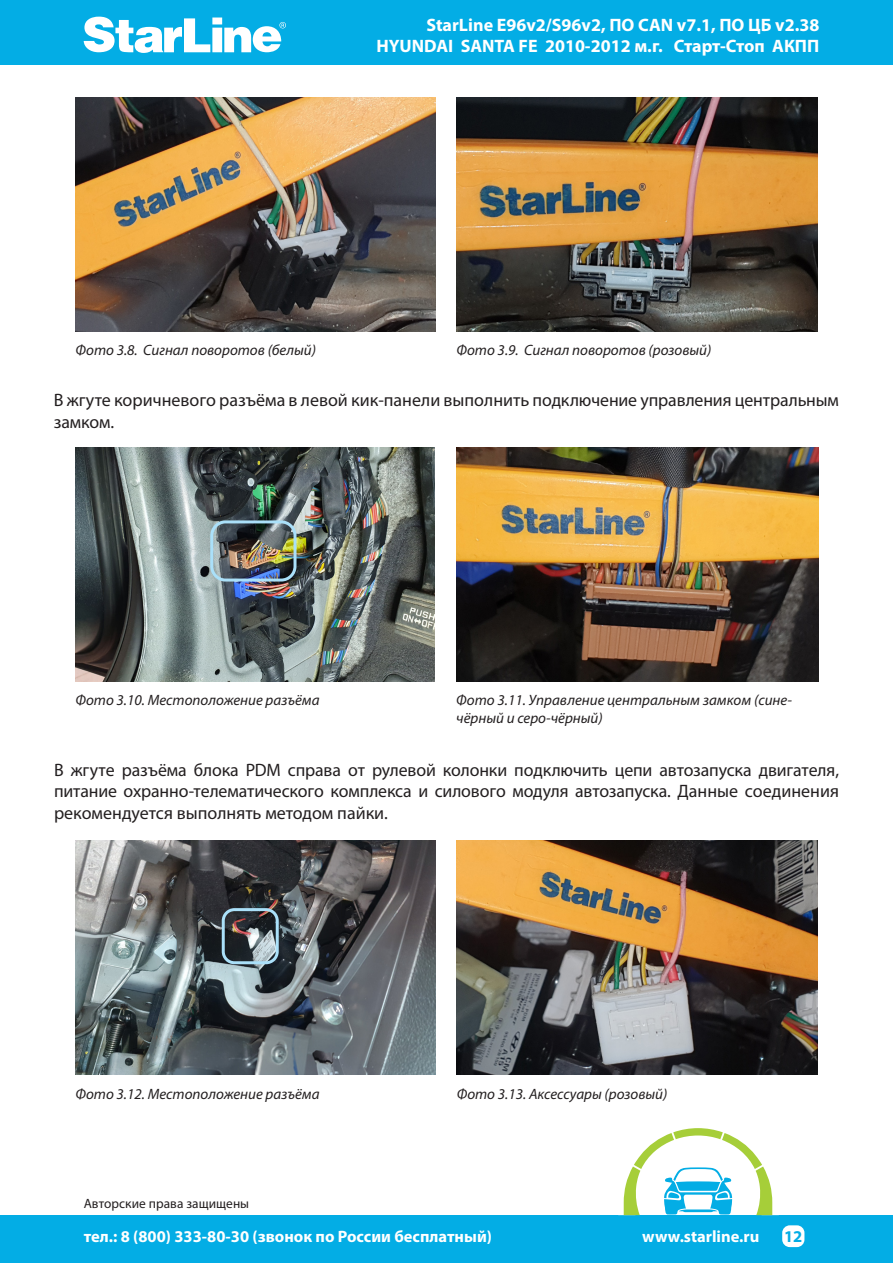
<style>
.page{position:relative;width:893px;height:1263px;background:#fff}
.page>*{position:absolute;margin:0;border:0;box-sizing:border-box;transform-origin:0 0}
.текст_таблиц_заголовки{font:18px/21.6px "Myriad Pro";color:#231f20;text-align:justify}
.Основной_текст{font:18px/21.6px "Myriad Pro";color:#231f20}
.t1{font:700 18px/21.6px "Myriad Pro";color:#fff;text-align:right}
.t2{font:700 16.5px "Myriad Pro";color:#fff}
.t3{font:700 16.5px "Myriad Pro";color:#03ade5}
.t4{font:italic 15px/18px "Myriad Pro";color:#231f20}
.t5{font:13.5px "Myriad Pro";color:#231f20}
</style>
<div class="page">
<div style="left:0;top:0;width:893px;height:65px;background:#03ade5"></div>
<svg style="left:84px;top:17px;width:202px;height:36px"></svg>
<div style="left:0;top:1215px;width:893px;height:48px;background:#03ade5"></div>
<div style="left:782px;top:1225px;width:22px;height:22px;background:#fff;border-radius:8px"></div>
<svg style="left:623px;top:1128px;width:150px;height:87px"></svg>
<img style="left:75px;top:841px;width:361px;height:234px">
<img style="left:457px;top:841px;width:361px;height:234px">
<div style="left:222px;top:908px;width:57px;height:56px;border:3px solid #aae0f9;border-radius:11px"></div>
<img style="left:75px;top:447px;width:360px;height:234px">
<img style="left:456px;top:447px;width:362px;height:234px">
<div style="left:210px;top:520px;width:87px;height:61px;border:3px solid #aae0f9;border-radius:14px"></div>
<img style="left:456px;top:98px;width:361px;height:234px">
<img style="left:76px;top:98px;width:360px;height:234px">
<p class="t1" style="left:377px;top:13px;width:444px">StarLine E96v2/S96v2, ПО CAN v7.1, ПО ЦБ v2.38<br>HYUNDAI SANTA FE 2010-2012 м.г. Старт-Стоп АКПП</p>
<p class="t4" style="left:76px;top:341px;width:242px">Фото 3.8. Сигнал поворотов (белый)</p>
<p class="t4" style="left:456px;top:341px;width:256px">Фото 3.9. Сигнал поворотов (розовый)</p>
<p class="Основной_текст" style="left:54px;top:389px;width:787px">В жгуте коричневого разъёма в левой кик-панели выполнить подключение управления центральным замком.</p>
<p class="t4" style="left:75px;top:691px;width:246px">Фото 3.10. Местоположение разъёма</p>
<p class="t4" style="left:456px;top:691px;width:337px">Фото 3.11. Управление центральным замком (сине&shy;чёрный и серо-чёрный)</p>
<p class="текст_таблиц_заголовки" style="left:54px;top:758px;width:786px">В жгуте разъёма блока PDM справа от рулевой колонки подключить цепи автозапуска двигателя, питание охранно-телематического комплекса и силового модуля автозапуска. Данные соединения рекомендуется выполнять методом пайки.</p>
<p class="t4" style="left:75px;top:1085px;width:246px">Фото 3.12. Местоположение разъёма</p>
<p class="t4" style="left:457px;top:1085px;width:212px">Фото 3.13. Аксессуары (розовый)</p>
<p class="t5" style="left:84px;top:1195px;width:167px">Авторские права защищены</p>
<p class="t2" style="left:84px;top:1226px;width:410px">тел.: 8 (800) 333-80-30 (звонок по России бесплатный)</p>
<p class="t2" style="left:642px;top:1226px;width:119px">www.starline.ru</p>
<p class="t3" style="left:784px;top:1225px;width:20px">12</p>
</div>
